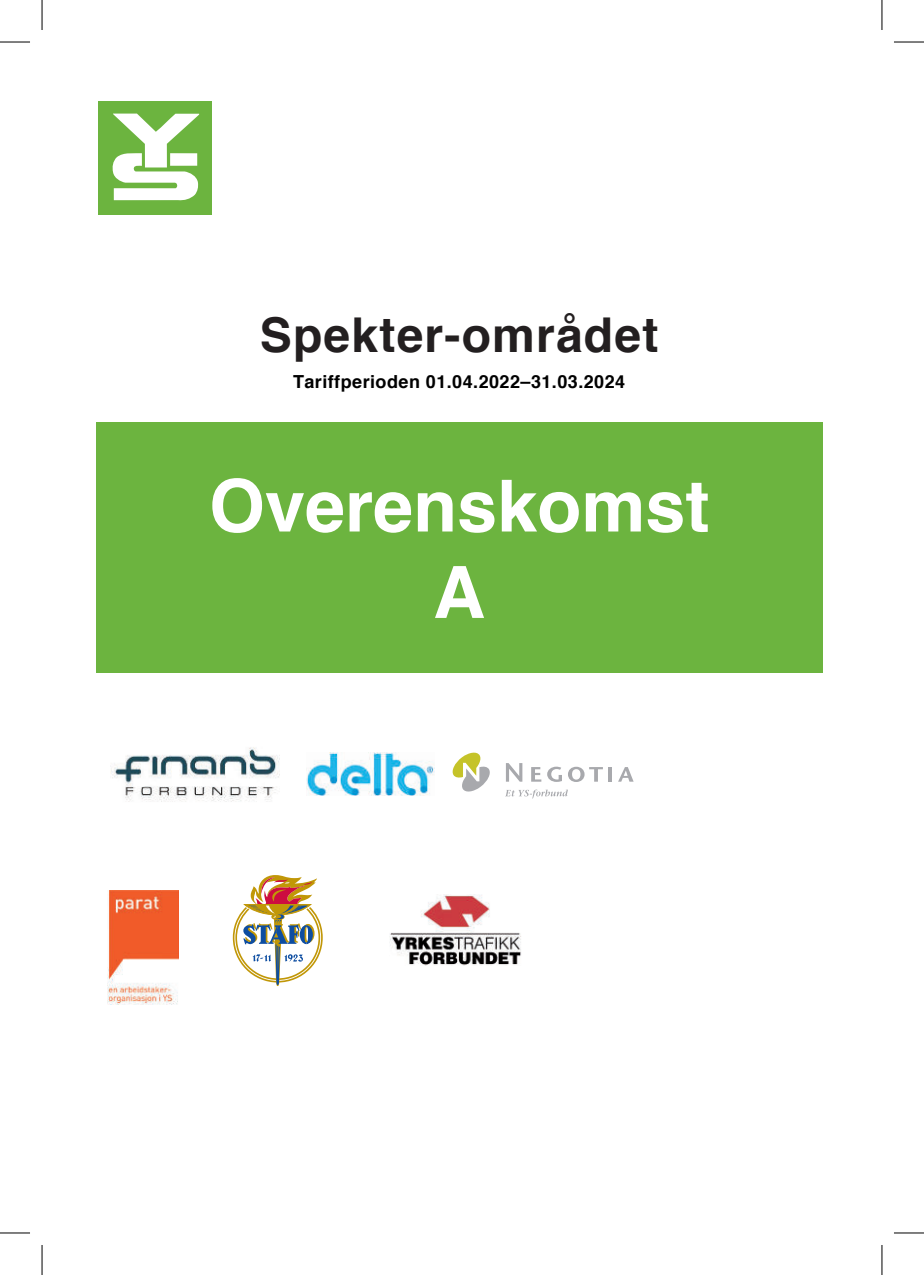
<style>
.page{position:relative;width:924px;height:1275px;background:#fff}
.page>*{position:absolute;margin:0;border:0;box-sizing:border-box;transform-origin:0 0}
.t1{font:700 72px/86.4px "Helvetica";color:#fff;text-align:center}
.t2{font:700 48px "Helvetica";letter-spacing:.025em;color:#231f20}
.t3{font:700 18px "Helvetica";letter-spacing:.025em;color:#000}
</style>
<div class="page">
<div style="left:96px;top:422px;width:726px;height:251px;background:#6cb43f"></div>
<svg style="left:505px;top:789px;width:62px;height:9px"></svg>
<svg style="left:506px;top:763px;width:16px;height:18px"></svg>
<svg style="left:531px;top:767px;width:10px;height:14px"></svg>
<svg style="left:547px;top:766px;width:14px;height:16px"></svg>
<svg style="left:568px;top:766px;width:34px;height:16px"></svg>
<hr style="left:608px;top:767px;width:4px;height:14px;background:#a8a9ad">
<svg style="left:618px;top:767px;width:15px;height:14px"></svg>
<svg style="left:452px;top:752px;width:38px;height:40px"></svg>
<img style="left:390px;top:895px;width:131px;height:71px">
<svg style="left:233px;top:875px;width:89px;height:111px"></svg>
<img style="left:108px;top:890px;width:70px;height:114px">
<img style="left:307px;top:752px;width:127px;height:43px">
<img style="left:110px;top:747px;width:170px;height:55px">
<div style="left:99px;top:101px;width:113px;height:113px;background:#6cb43f"></div>
<svg style="left:112px;top:114px;width:87px;height:87px"></svg>
<hr style="left:0;top:42px;width:30px;height:1px;background:#000">
<hr style="left:893px;top:42px;width:30px;height:1px;background:#000">
<hr style="left:0;top:1232px;width:30px;height:1px;background:#000">
<hr style="left:893px;top:1232px;width:30px;height:1px;background:#000">
<hr style="left:42px;top:0;width:1px;height:30px;background:#000">
<hr style="left:42px;top:1245px;width:1px;height:30px;background:#000">
<hr style="left:881px;top:0;width:1px;height:30px;background:#000">
<hr style="left:881px;top:1245px;width:1px;height:30px;background:#000">
<h2 class="t2" style="left:260px;top:313px;width:400px">Spekter-området</h2>
<p class="t3" style="left:293px;top:373px;width:333px">Tariffperioden 01.04.2022–31.03.2024</p>
<h1 class="t1" style="left:209px;top:466px;width:502px">Overenskomst<br>A</h1>
</div>
